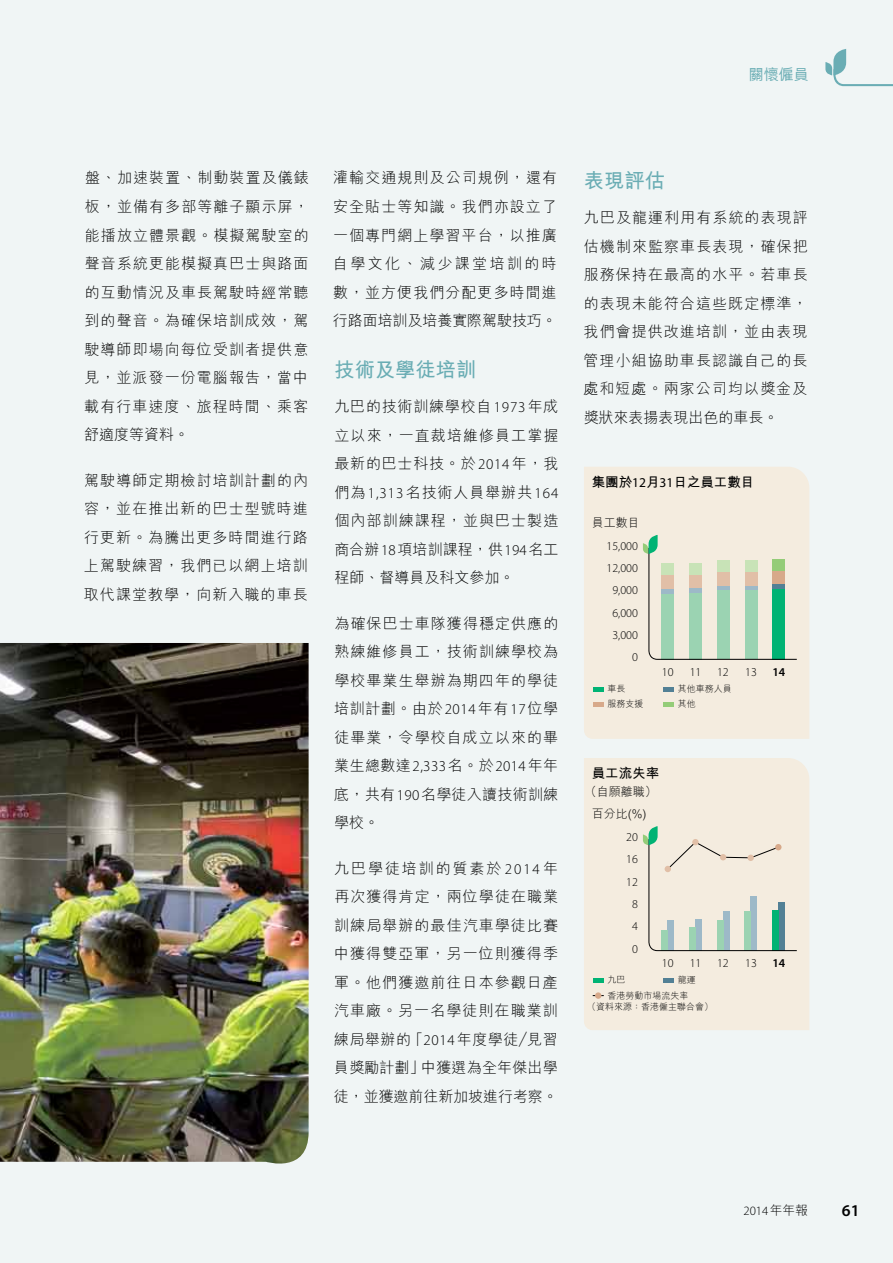
<style>
.page{position:relative;width:893px;height:1263px;background:#f0f5f5}
.page>*{position:absolute;margin:0;border:0;box-sizing:border-box;transform-origin:0 0}
.t1{font:700 20.25px "M Hei HK";color:#6aadb4}
.t2{font:600 16.5px "Myriad Pro";color:#000}
.t3{font:300 15px/28.5px "M Hei HK";letter-spacing:.07em;color:#000;text-align:justify}
.t4{font:500 15px "M Hei HK";color:#6aadb4}
.t5{font:13.5px "M Hei HK Bold B5 pc H";color:#000}
.t6{font:300 12.75px "Myriad Pro";color:#000}
.t7{font:300 12px "Myriad Pro";color:#000}
.t8{font:12px "M Hei HK Light B5 pc H";color:#000}
.t9{font:600 12px "Myriad Pro";color:#000}
.t10{font:9px/15.3px "M Hei HK Light B5 pc H";color:#000}
.s1{font-family:"Myriad Pro"}
.s2{font-family:"M Hei HK"}
</style>
<div class="page">
<div style="left:584px;top:467px;width:225px;height:272px;background:#f4ecdf"></div>
<svg style="left:643px;top:535px;width:154px;height:125px;background:#ceddc8"></svg>
<hr style="left:663px;top:687px;width:11px;height:4px;background:#528095">
<hr style="left:593px;top:687px;width:10px;height:4px;background:#00b374">
<hr style="left:593px;top:702px;width:10px;height:4px;background:#d7a98a">
<hr style="left:663px;top:702px;width:11px;height:4px;background:#94cc78">
<div style="left:584px;top:758px;width:225px;height:272px;background:#f4ecdf"></div>
<div style="left:663px;top:978px;width:11px;height:5px;background:#528095"></div>
<div style="left:593px;top:978px;width:10px;height:5px;background:#00b374"></div>
<svg style="left:643px;top:826px;width:154px;height:125px;background:#e0e1d4"></svg>
<div style="left:595px;top:992px;width:6px;height:7px;background:#d7a98a;border-radius:50%"></div>
<img style="left:0;top:643px;width:309px;height:521px">
<svg style="left:825px;top:49px;width:68px;height:37px"></svg>
<p class="t4" style="left:749px;top:64px;width:62px">關懷僱員</p>
<p class="t3" style="left:84px;top:163px;width:226px">盤、加速裝置、制動裝置及儀錶板，並備有多部等離子顯示屏，能播放立體景觀。模擬駕駛室的聲音系統更能模擬真巴士與路面的互動情況及車長駕駛時經常聽到的聲音。為確保培訓成效，駕駛導師即場向每位受訓者提供意見，並派發一份電腦報告，當中載有行車速度、旅程時間、乘客舒適度等資料。</p>
<p class="t3" style="left:84px;top:465px;width:226px">駕駛導師定期檢討培訓計劃的內容，並在推出新的巴士型號時進行更新。為騰出更多時間進行路上駕駛練習，我們已以網上培訓取代課堂教學，向新入職的車長</p>
<p class="t3" style="left:333px;top:163px;width:226px">灌輸交通規則及公司規例，還有安全貼士等知識。我們亦設立了一個專門網上學習平台，以推廣自學文化、減少課堂培訓的時數，並方便我們分配更多時間進行路面培訓及培養實際駕駛技巧。</p>
<h1 class="t1" style="left:334px;top:355px;width:143px">技術及學徒培訓</h1>
<p class="t3" style="left:334px;top:392px;width:226px">九巴的技術訓練學校自<span class="s1">1973</span>年成立以來，一直裁培維修員工掌握最新的巴士科技。於<span class="s1">2014</span>年，我們為<span class="s1">1,313</span>名技術人員舉辦共<span class="s1">164</span>個內部訓練課程，並與巴士製造商合辦<span class="s1">18</span>項培訓課程，供<span class="s1">194</span>名工程師、督導員及科文參加。</p>
<p class="t3" style="left:334px;top:608px;width:226px">為確保巴士車隊獲得穩定供應的熟練維修員工，技術訓練學校為學校畢業生舉辦為期四年的學徒培訓計劃。由於<span class="s1">2014</span>年有<span class="s1">17</span>位學徒畢業，令學校自成立以來的畢業生總數達<span class="s1">2,333</span>名。於<span class="s1">2014</span>年年底，共有<span class="s1">190</span>名學徒入讀技術訓練學校。</p>
<p class="t3" style="left:334px;top:853px;width:226px">九巴學徒培訓的質素於<span class="s1">2014</span>年再次獲得肯定，兩位學徒在職業訓練局舉辦的最佳汽車學徒比賽中獲得雙亞軍，另一位則獲得季軍。他們獲邀前往日本參觀日產汽車廠。另一名學徒則在職業訓練局舉辦的「<span class="s1">2014</span>年度學徒／見習員獎勵計劃」中獲選為全年傑出學徒，並獲邀前往新加坡進行考察。</p>
<h1 class="t1" style="left:584px;top:166px;width:82px">表現評估</h1>
<p class="t3" style="left:583px;top:203px;width:226px">九巴及龍運利用有系統的表現評估機制來監察車長表現，確保把服務保持在最高的水平。若車長的表現未能符合這些既定標準，我們會提供改進培訓，並由表現管理小組協助車長認識自己的長處和短處。兩家公司均以獎金及獎狀來表揚表現出色的車長。</p>
<p class="t5" style="left:592px;top:472px;width:164px">集團於<span class="s1">12</span>月<span class="s1">31</span>日之員工數目</p>
<p class="t8" style="left:592px;top:514px;width:49px">員工數目</p>
<p class="t7" style="left:607px;top:539px;width:33px">15,000</p>
<p class="t7" style="left:607px;top:561px;width:33px">12,000</p>
<p class="t7" style="left:612px;top:584px;width:27px">9,000</p>
<p class="t7" style="left:612px;top:606px;width:27px">6,000</p>
<p class="t7" style="left:612px;top:628px;width:27px">3,000</p>
<p class="t7" style="left:632px;top:651px;width:7px">0</p>
<p class="t7" style="left:662px;top:665px;width:13px">10</p>
<p class="t7" style="left:690px;top:665px;width:13px">11</p>
<p class="t7" style="left:717px;top:665px;width:13px">12</p>
<p class="t7" style="left:745px;top:665px;width:13px">13</p>
<p class="t9" style="left:772px;top:664px;width:14px">14</p>
<p class="t10" style="left:607px;top:681px;width:37px">車長<br>服務支援</p>
<p class="t10" style="left:678px;top:681px;width:55px">其他車務人員其他</p>
<p class="t5" style="left:592px;top:763px;width:69px">員工流失率</p>
<p class="t8" style="left:592px;top:805px;width:56px">百分比(%)</p>
<p class="t8" style="left:585px;top:783px;width:73px">（自願離職）</p>
<p class="t7" style="left:626px;top:830px;width:13px">20</p>
<p class="t7" style="left:626px;top:853px;width:13px">16</p>
<p class="t7" style="left:626px;top:875px;width:13px">12</p>
<p class="t7" style="left:632px;top:897px;width:7px">8</p>
<p class="t7" style="left:632px;top:920px;width:7px">4</p>
<p class="t7" style="left:632px;top:942px;width:7px">0</p>
<p class="t7" style="left:662px;top:956px;width:13px">10</p>
<p class="t7" style="left:690px;top:956px;width:13px">11</p>
<p class="t7" style="left:717px;top:956px;width:13px">12</p>
<p class="t7" style="left:745px;top:956px;width:13px">13</p>
<p class="t9" style="left:772px;top:955px;width:14px">14</p>
<p class="t10" style="left:607px;top:972px;width:82px">九巴<br>香港勞動市場流失率</p>
<p class="t10" style="left:678px;top:972px;width:19px">龍運</p>
<p class="t10" style="left:587px;top:999px;width:127px">（資料來源：香港僱主聯合會）</p>
<p class="t6" style="left:743px;top:1204px;width:66px">2014<span class="s2">年年報</span></p>
<p class="t2" style="left:842px;top:1201px;width:19px">61</p>
</div>
